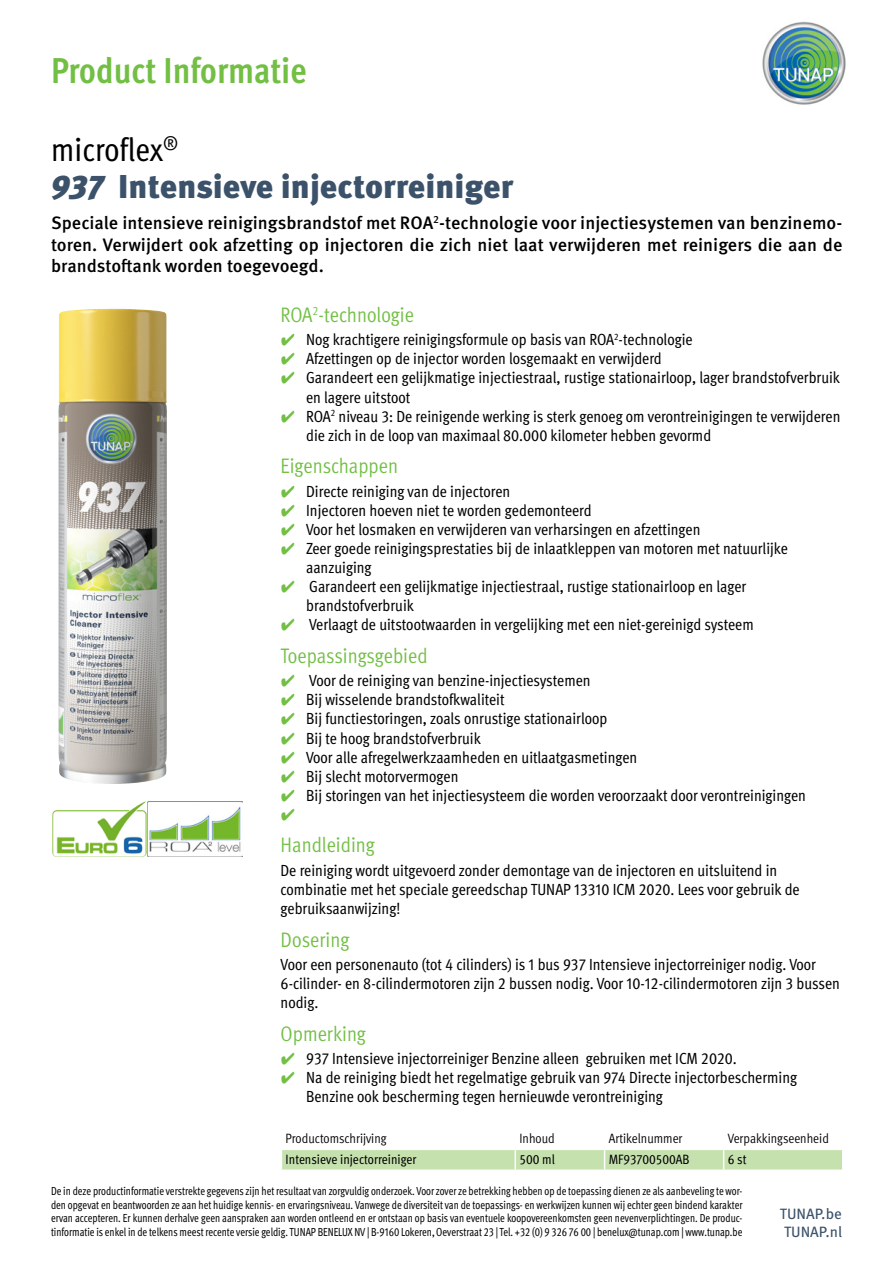
<style>
.page{position:relative;width:893px;height:1263px;background:#fff}
.page>*{position:absolute;margin:0;border:0;box-sizing:border-box;transform-origin:0 0}
.t1{font:700 condensed 36px "Meta Pro";color:#72bf44}
.t2{font:900 33px "Meta Pro";color:#3b526a}
.t3{font:condensed 33px "Meta Pro";color:#000}
.t4{font:condensed 21px "Meta Pro";color:#72bf44}
.t5{font:500 18px/21.6px "Meta Pro";color:#000;text-align:justify}
.t6{font:condensed 16.2px/19px "Meta Pro";color:#000}
.t7{font:16.2px "Wuerth Global";color:#72bf44}
.t8{font:15px/18px "Meta Pro";color:#3b526a}
.t9{font:condensed 13.5px "Meta Pro";color:#000}
.t10{font:condensed 13.5px "Meta Pro";color:#000}
.t11{font:condensed 11.7px/13.5px "Meta Pro";color:#000;text-align:justify;scale:.91 1}
.s1{font-style:italic}
.s2{font-family:"Wuerth Global";font-stretch:normal;color:#72bf44}
</style>
<div class="page">
<img style="left:762px;top:21px;width:84px;height:84px">
<img style="left:58px;top:309px;width:109px;height:475px">
<svg style="left:281px;top:1149px;width:561px;height:21px;background:#c9e3b4"></svg>
<hr style="left:724px;top:1169px;width:119px;height:2px;background:#fff">
<img style="left:52px;top:801px;width:191px;height:56px">
<h1 class="t1" style="left:51px;top:43px;width:257px">Product Informatie</h1>
<h2 class="t3" style="left:51px;top:125px;width:129px">microflex<sup>®</sup></h2>
<h2 class="t2" style="left:51px;top:161px;width:464px"><span class="s1">937</span> Intensieve injectorreiniger</h2>
<p class="t5" style="left:51px;top:211px;width:793px">Speciale intensieve reinigingsbrandstof met ROA<sup>2</sup>-technologie voor injectiesystemen van benzinemo&shy;toren. Verwijdert ook afzetting op injectoren die zich niet laat verwijderen met reinigers die aan de brandstoftank worden toegevoegd.</p>
<p class="t4" style="left:281px;top:299px;width:135px">ROA<sup>2</sup>-technologie</p>
<p class="t6" style="left:281px;top:329px;width:414px"><span class="s2">✔</span> Nog krachtigere reinigingsformule op basis van ROA<sup>2</sup>-technologie</p>
<p class="t6" style="left:281px;top:348px;width:383px"><span class="s2">✔</span> Afzettingen op de injector worden losgemaakt en verwijderd</p>
<p class="t6" style="left:306px;top:367px;width:535px;text-indent:-26px"><span class="s2">✔</span> Garandeert een gelijkmatige injectiestraal, rustige stationairloop, lager brandstofverbruik en lagere uitstoot</p>
<p class="t6" style="left:306px;top:405px;width:536px;text-indent:-26px"><span class="s2">✔</span> ROA<sup>2</sup> niveau 3: De reinigende werking is sterk genoeg om verontreinigingen te verwijderen die zich in de loop van maximaal 80.000 kilometer hebben gevormd</p>
<p class="t4" style="left:281px;top:451px;width:119px">Eigenschappen</p>
<p class="t6" style="left:281px;top:480px;width:231px"><span class="s2">✔</span> Directe reiniging van de injectoren</p>
<p class="t6" style="left:281px;top:499px;width:312px"><span class="s2">✔</span> Injectoren hoeven niet te worden gedemonteerd</p>
<p class="t6" style="left:281px;top:518px;width:421px"><span class="s2">✔</span> Voor het losmaken en verwijderen van verharsingen en afzettingen</p>
<p class="t6" style="left:306px;top:537px;width:483px;text-indent:-26px"><span class="s2">✔</span> Zeer goede reinigingsprestaties bij de inlaatkleppen van motoren met natuurlijke aanzuiging</p>
<p class="t6" style="left:306px;top:576px;width:442px;text-indent:-26px"><span class="s2">✔</span> Garandeert een gelijkmatige injectiestraal, rustige stationairloop en lager brandstofverbruik</p>
<p class="t6" style="left:281px;top:614px;width:475px"><span class="s2">✔</span> Verlaagt de uitstootwaarden in vergelijking met een niet-gereinigd systeem</p>
<p class="t4" style="left:281px;top:640px;width:149px">Toepassingsgebied</p>
<p class="t6" style="left:281px;top:670px;width:311px"><span class="s2">✔</span> Voor de reiniging van benzine-injectiesystemen</p>
<p class="t6" style="left:281px;top:689px;width:226px"><span class="s2">✔</span> Bij wisselende brandstofkwaliteit</p>
<p class="t6" style="left:281px;top:708px;width:328px"><span class="s2">✔</span> Bij functiestoringen, zoals onrustige stationairloop</p>
<p class="t6" style="left:281px;top:727px;width:202px"><span class="s2">✔</span> Bij te hoog brandstofverbruik</p>
<p class="t6" style="left:281px;top:746px;width:358px"><span class="s2">✔</span> Voor alle afregelwerkzaamheden en uitlaatgasmetingen</p>
<p class="t6" style="left:281px;top:765px;width:179px"><span class="s2">✔</span> Bij slecht motorvermogen</p>
<p class="t6" style="left:281px;top:784px;width:527px"><span class="s2">✔</span> Bij storingen van het injectiesysteem die worden veroorzaakt door verontreinigingen</p>
<p class="t7" style="left:281px;top:805px;width:16px">✔</p>
<p class="t4" style="left:281px;top:830px;width:96px">Handleiding</p>
<p class="t6" style="left:281px;top:859px;width:521px">De reiniging wordt uitgevoerd zonder demontage van de injectoren en uitsluitend in combinatie met het speciale gereedschap TUNAP 13310 ICM 2020. Lees voor gebruik de gebruiksaanwijzing!</p>
<p class="t4" style="left:281px;top:924px;width:70px">Dosering</p>
<p class="t6" style="left:281px;top:953px;width:561px">Voor een personenauto (tot 4 cilinders) is 1 bus 937 Intensieve injectorreiniger nodig. Voor<br>6-cilinder- en 8-cilindermotoren zijn 2 bussen nodig. Voor 10-12-cilindermotoren zijn 3 bussen nodig.</p>
<p class="t4" style="left:281px;top:1018px;width:87px">Opmerking</p>
<p class="t6" style="left:281px;top:1047px;width:458px"><span class="s2">✔</span> 937 Intensieve injectorreiniger Benzine alleen gebruiken met ICM 2020.</p>
<p class="t6" style="left:306px;top:1067px;width:492px;text-indent:-26px"><span class="s2">✔</span> Na de reiniging biedt het regelmatige gebruik van 974 Directe injectorbescherming<br>Benzine ook bescherming tegen hernieuwde verontreiniging</p>
<p class="t9" style="left:286px;top:1128px;width:102px">Productomschrijving</p>
<p class="t9" style="left:519px;top:1128px;width:37px">Inhoud</p>
<p class="t9" style="left:609px;top:1128px;width:75px">Artikelnummer</p>
<p class="t9" style="left:728px;top:1128px;width:103px">Verpakkingseenheid</p>
<p class="t10" style="left:286px;top:1149px;width:132px">Intensieve injectorreiniger</p>
<p class="t10" style="left:519px;top:1149px;width:37px">500 ml</p>
<p class="t10" style="left:609px;top:1149px;width:82px">MF93700500AB</p>
<p class="t10" style="left:728px;top:1149px;width:20px">6 st</p>
<p class="t11" style="left:51px;top:1184px;width:761px">De in deze productinformatie verstrekte gegevens zijn het resultaat van zorgvuldig onderzoek. Voor zover ze betrekking hebben op de toepassing dienen ze als aanbeveling te wor&shy;den opgevat en beantwoorden ze aan het huidige kennis- en ervaringsniveau. Vanwege de diversiteit van de toepassings- en werkwijzen kunnen wij echter geen bindend karakter ervan accepteren. Er kunnen derhalve geen aanspraken aan worden ontleend en er ontstaan op basis van eventuele koopovereenkomsten geen nevenverplichtingen. De produc&shy;tinformatie is enkel in de telkens meest recente versie geldig. TUNAP BENELUX NV | B-9160 Lokeren, Oeverstraat 23 | Tel. +32 (0) 9 326 76 00 | benelux@tunap.com | www.tunap.be</p>
<p class="t8" style="left:780px;top:1203px;width:64px">TUNAP.be<br>TUNAP.nl</p>
</div>
